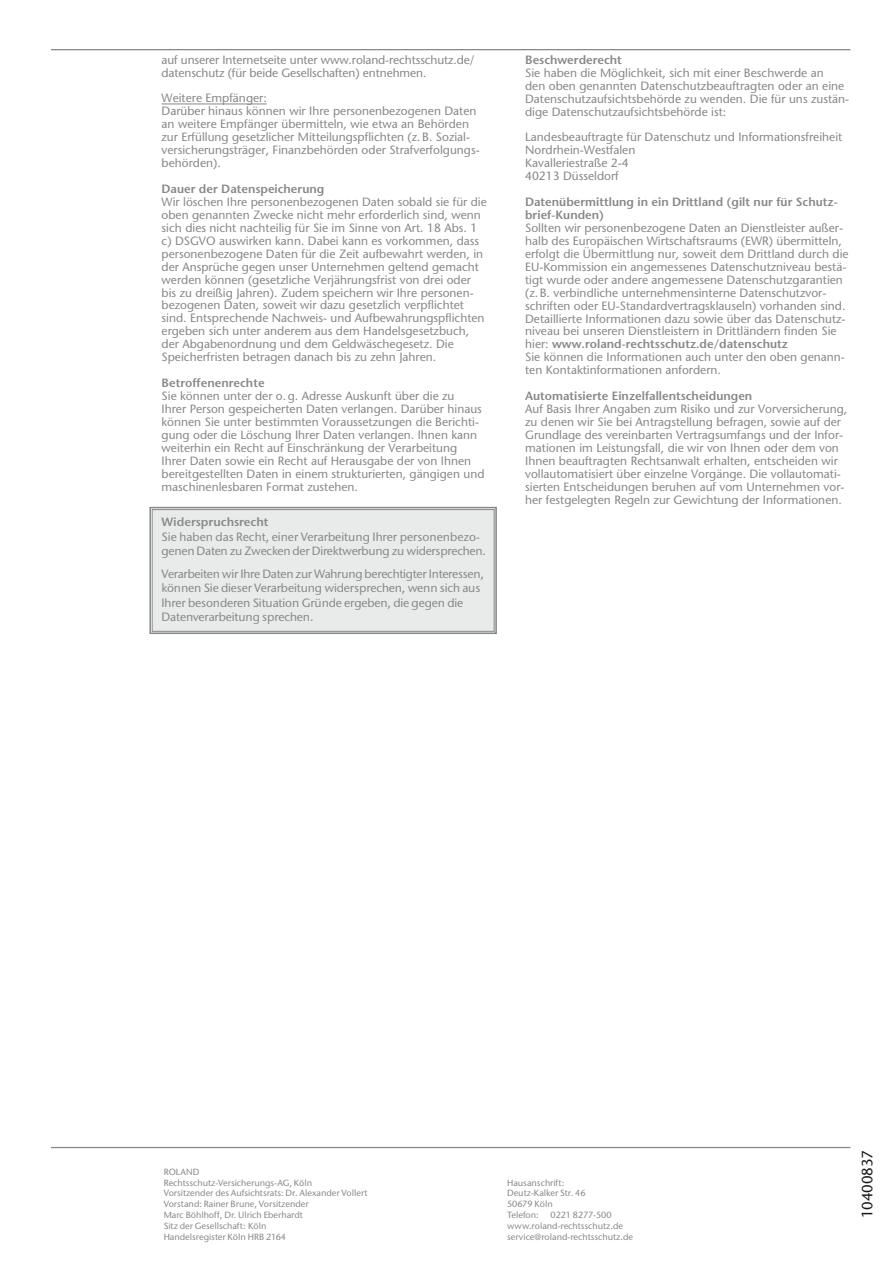
<style>
.page{position:relative;width:893px;height:1263px;background:#fff}
.page>*{position:absolute;margin:0;border:0;box-sizing:border-box;transform-origin:0 0}
.t1{font:15px "Stone Sans";letter-spacing:-.005em;color:#1a171c}
.t2{font:12px/12.9px "Stone Sans";color:#87888a}
.t3{font:500 12px/14.4px "Stone Sans ITC Std";letter-spacing:-.01em;color:#87888a}
.t4{font:600 12px/12.9px "Stone Sans";color:#87888a}
.t5{font:600 12px "Stone Sans ITC Std";letter-spacing:-.005em;color:#87888a}
.t6{font:500 9px/10.8px "Stone Sans ITC Std";color:#87888a}
.s1{font-weight:600}
</style>
<div class="page">
<hr style="left:51px;top:1147px;width:799px;height:1px;background:#87888a">
<hr style="left:51px;top:49px;width:799px;height:1px;background:#87888a">
<hr style="left:162px;top:104px;width:105px;height:1px;background:#87888a">
<div style="left:149px;top:506px;width:348px;height:128px;background:#e9eaea"></div>
<div style="left:152px;top:509px;width:342px;height:122px;border:1px solid #87888a"></div>
<p class="t2" style="left:162px;top:53px;width:314px">auf unserer Internetseite unter www.roland-rechtsschutz.de/ datenschutz (für beide Gesellschaften) entnehmen.</p>
<p class="t2" style="left:162px;top:92px;width:320px">Weitere Empfänger:<br>Darüber hinaus können wir Ihre personenbezogenen Daten an weitere Empfänger übermitteln, wie etwa an Behörden zur Erfüllung gesetzlicher Mitteilungspflichten (z.B. Sozial&shy;versicherungsträger, Finanzbehörden oder Strafverfolgungs&shy;behörden).</p>
<p class="t4" style="left:162px;top:182px;width:164px">Dauer der Datenspeicherung</p>
<p class="t2" style="left:162px;top:195px;width:327px">Wir löschen Ihre personenbezogenen Daten sobald sie für die oben genannten Zwecke nicht mehr erforderlich sind, wenn sich dies nicht nachteilig für Sie im Sinne von Art. 18 Abs. 1 c) DSGVO auswirken kann. Dabei kann es vorkommen, dass personenbezogene Daten für die Zeit aufbewahrt werden, in der Ansprüche gegen unser Unternehmen geltend gemacht werden können (gesetzliche Verjährungsfrist von drei oder bis zu dreißig Jahren). Zudem speichern wir Ihre personen&shy;bezogenen Daten, soweit wir dazu gesetzlich verpflichtet sind. Entsprechende Nachweis- und Aufbewahrungspflichten ergeben sich unter anderem aus dem Handelsgesetzbuch, der Abgabenordnung und dem Geldwäschegesetz. Die Speicherfristen betragen danach bis zu zehn Jahren.</p>
<p class="t4" style="left:162px;top:376px;width:104px">Betroffenenrechte</p>
<p class="t2" style="left:162px;top:389px;width:324px">Sie können unter der o.g. Adresse Auskunft über die zu<br>Ihrer Person gespeicherten Daten verlangen. Darüber hinaus können Sie unter bestimmten Voraussetzungen die Berichti&shy;gung oder die Löschung Ihrer Daten verlangen. Ihnen kann weiterhin ein Recht auf Einschränkung der Verarbeitung Ihrer Daten sowie ein Recht auf Herausgabe der von Ihnen bereitgestellten Daten in einem strukturierten, gängigen und maschinenlesbaren Format zustehen.</p>
<p class="t5" style="left:162px;top:514px;width:108px">Widerspruchsrecht</p>
<p class="t3" style="left:162px;top:529px;width:326px">Sie haben das Recht, einer Verarbeitung Ihrer personenbezo&shy;genen Daten zu Zwecken der Direktwerbung zu widersprechen.</p>
<p class="t3" style="left:162px;top:566px;width:324px">Verarbeiten wir Ihre Daten zur Wahrung berechtigter Interessen, können Sie dieser Verarbeitung widersprechen, wenn sich aus Ihrer besonderen Situation Gründe ergeben, die gegen die Datenverarbeitung sprechen.</p>
<p class="t4" style="left:525px;top:53px;width:98px">Beschwerderecht</p>
<p class="t2" style="left:525px;top:66px;width:325px">Sie haben die Möglichkeit, sich mit einer Beschwerde an<br>den oben genannten Datenschutzbeauftragten oder an eine Datenschutzaufsichtsbehörde zu wenden. Die für uns zustän&shy;dige Datenschutzaufsichtsbehörde ist:</p>
<p class="t2" style="left:525px;top:131px;width:319px">Landesbeauftragte für Datenschutz und Informationsfreiheit<br>Nordrhein-Westfalen<br>Kavalleriestraße 2-4<br>40213 Düsseldorf</p>
<p class="t4" style="left:525px;top:195px;width:314px">Datenübermittlung in ein Drittland (gilt nur für Schutz&shy;brief-Kunden)</p>
<p class="t2" style="left:525px;top:221px;width:325px">Sollten wir personenbezogene Daten an Dienstleister außer&shy;halb des Europäischen Wirtschaftsraums (EWR) übermitteln, erfolgt die Übermittlung nur, soweit dem Drittland durch die EU-Kommission ein angemessenes Datenschutzniveau bestä&shy;tigt wurde oder andere angemessene Datenschutzgarantien (z.B. verbindliche unternehmensinterne Datenschutzvor&shy;schriften oder EU-Standardvertragsklauseln) vorhanden sind.<br>Detaillierte Informationen dazu sowie über das Datenschutz&shy;niveau bei unseren Dienstleistern in Drittländern finden Sie hier: <span class="s1">www.roland-rechtsschutz.de/datenschutz<br></span>Sie können die Informationen auch unter den oben genann&shy;ten Kontaktinformationen anfordern.</p>
<p class="t4" style="left:525px;top:389px;width:229px">Automatisierte Einzelfallentscheidungen</p>
<p class="t2" style="left:525px;top:402px;width:324px">Auf Basis Ihrer Angaben zum Risiko und zur Vorversicherung, zu denen wir Sie bei Antragstellung befragen, sowie auf der Grundlage des vereinbarten Vertragsumfangs und der Infor&shy;mationen im Leistungsfall, die wir von Ihnen oder dem von Ihnen beauftragten Rechtsanwalt erhalten, entscheiden wir vollautomatisiert über einzelne Vorgänge. Die vollautomati&shy;sierten Entscheidungen beruhen auf vom Unternehmen vor&shy;her festgelegten Regeln zur Gewichtung der Informationen.</p>
<p class="t6" style="left:164px;top:1166px;width:205px">ROLAND<br>Rechtsschutz-Versicherungs-AG, Köln<br>Vorsitzender des Aufsichtsrats: Dr. Alexander Vollert Vorstand: Rainer Brune, Vorsitzender<br>Marc Böhlhoff, Dr. Ulrich Eberhardt<br>Sitz der Gesellschaft: Köln<br>Handelsregister Köln HRB 2164</p>
<p class="t6" style="left:507px;top:1177px;width:80px">Hausanschrift:<br>Deutz-Kalker Str. 46<br>50679 Köln<br>Telefon:</p>
<p class="t6" style="left:507px;top:1209px;width:127px;text-indent:43px">0221 8277-500 www.roland-rechtsschutz.de service@roland-rechtsschutz.de</p>
<p class="t1" style="left:858px;top:1218px;width:70px;rotate:-90deg">10400837</p>
</div>
